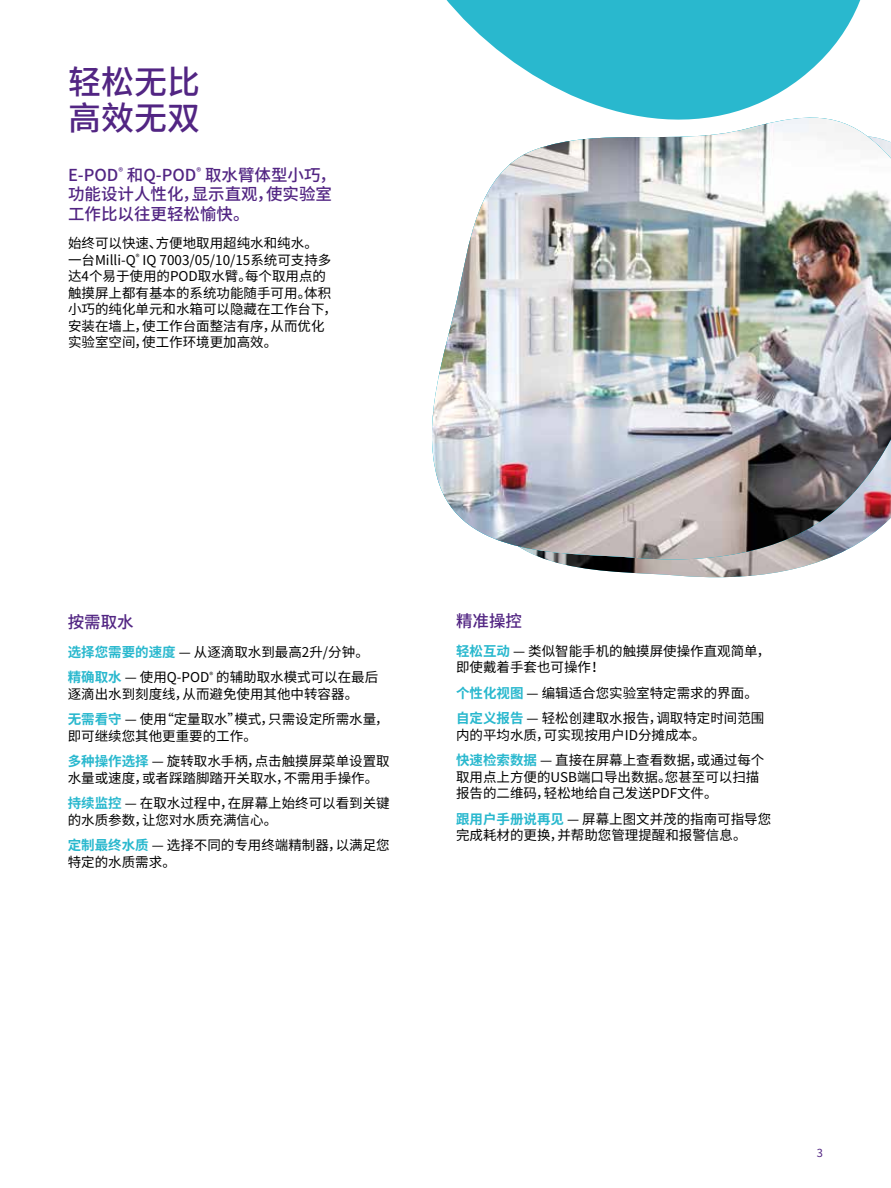
<style>
.page{position:relative;width:891px;height:1188px;background:#fff}
.page>*{position:absolute;margin:0;border:0;box-sizing:border-box;transform-origin:0 0}
.t1{font:500 33px/36px "Noto Sans CJ Ksc";color:#522583}
.t2{font:500 16.5px/19.5px "Noto Sans CJ Ksc";color:#522583}
.t3{font:13.5px/16.5px "Noto Sans CJ Ksc";color:#000}
.t4{font:11.1px "Noto Sans CJ Ksc";color:#522583}
.s1{font-weight:700;color:#29b8ce}
</style>
<div class="page">
<img style="left:562px;top:564px;width:250px;height:14px">
<svg style="left:446px;top:0;width:415px;height:108px;fill:#29b8ce"></svg>
<svg style="left:548px;top:108px;width:275px;height:456px"></svg>
<img style="left:432px;top:118px;width:459px;height:442px">
<h1 class="t1" style="left:68px;top:65px;width:134px">轻松无比高效无双</h1>
<p class="t2" style="left:68px;top:165px;width:269px">E-POD<sup>®</sup> 和Q-POD<sup>®</sup> 取水臂体型小巧，功能设计人性化，显示直观，使实验室工作比以往更轻松愉快。</p>
<p class="t3" style="left:68px;top:236px;width:271px">始终可以快速、方便地取用超纯水和纯水。<br>一台Milli-Q<sup>®</sup> IQ 7003/05/10/15系统可支持多达4个易于使用的POD取水臂。每个取用点的触摸屏上都有基本的系统功能随手可用。体积小巧的纯化单元和水箱可以隐藏在工作台下，安装在墙上，使工作台面整洁有序，从而优化实验室空间，使工作环境更加高效。</p>
<p class="t2" style="left:68px;top:613px;width:67px">按需取水</p>
<p class="t3" style="left:68px;top:639px;width:312px;line-height:25.5px"><span class="s1">选择您需要的速度</span> — 从逐滴取水到最高2升/分钟。<span class="s1">精确取水</span> — 使用Q-POD<sup>®</sup> 的辅助取水模式可以在最后</p>
<p class="t3" style="left:68px;top:681px;width:323px;line-height:25.5px">逐滴出水到刻度线，从而避免使用其他中转容器。<br><span class="s1">无需看守</span> — 使用“定量取水”模式，只需设定所需水量，</p>
<p class="t3" style="left:68px;top:723px;width:323px;line-height:25.5px">即可继续您其他更重要的工作。<br><span class="s1">多种操作选择</span> — 旋转取水手柄，点击触摸屏菜单设置取</p>
<p class="t3" style="left:68px;top:765px;width:323px;line-height:25.5px">水量或速度，或者踩踏脚踏开关取水，不需用手操作。<span class="s1">持续监控</span> — 在取水过程中，在屏幕上始终可以看到关键</p>
<p class="t3" style="left:68px;top:807px;width:323px;line-height:25.5px">的水质参数，让您对水质充满信心。<br><span class="s1">定制最终水质</span> — 选择不同的专用终端精制器，以满足您</p>
<p class="t3" style="left:68px;top:854px;width:110px">特定的水质需求。</p>
<p class="t2" style="left:456px;top:611px;width:67px">精准操控</p>
<p class="t3" style="left:456px;top:643px;width:316px"><span class="s1">轻松互动</span> — 类似智能手机的触摸屏使操作直观简单，即使戴着手套也可操作！</p>
<p class="t3" style="left:456px;top:680px;width:310px;line-height:25.5px"><span class="s1">个性化视图</span> — 编辑适合您实验室特定需求的界面。<span class="s1">自定义报告</span> — 轻松创建取水报告，调取特定时间范围</p>
<p class="t3" style="left:456px;top:722px;width:310px;line-height:25.5px">内的平均水质，可实现按用户ID分摊成本。<br><span class="s1">快速检索数据</span> — 直接在屏幕上查看数据，或通过每个</p>
<p class="t3" style="left:456px;top:769px;width:305px">取用点上方便的USB端口导出数据。您甚至可以扫描报告的二维码，轻松地给自己发送PDF文件。</p>
<p class="t3" style="left:456px;top:811px;width:317px"><span class="s1">跟用户手册说再见</span> — 屏幕上图文并茂的指南可指导您完成耗材的更换，并帮助您管理提醒和报警信息。</p>
<p class="t4" style="left:817px;top:1147px;width:8px">3</p>
</div>
